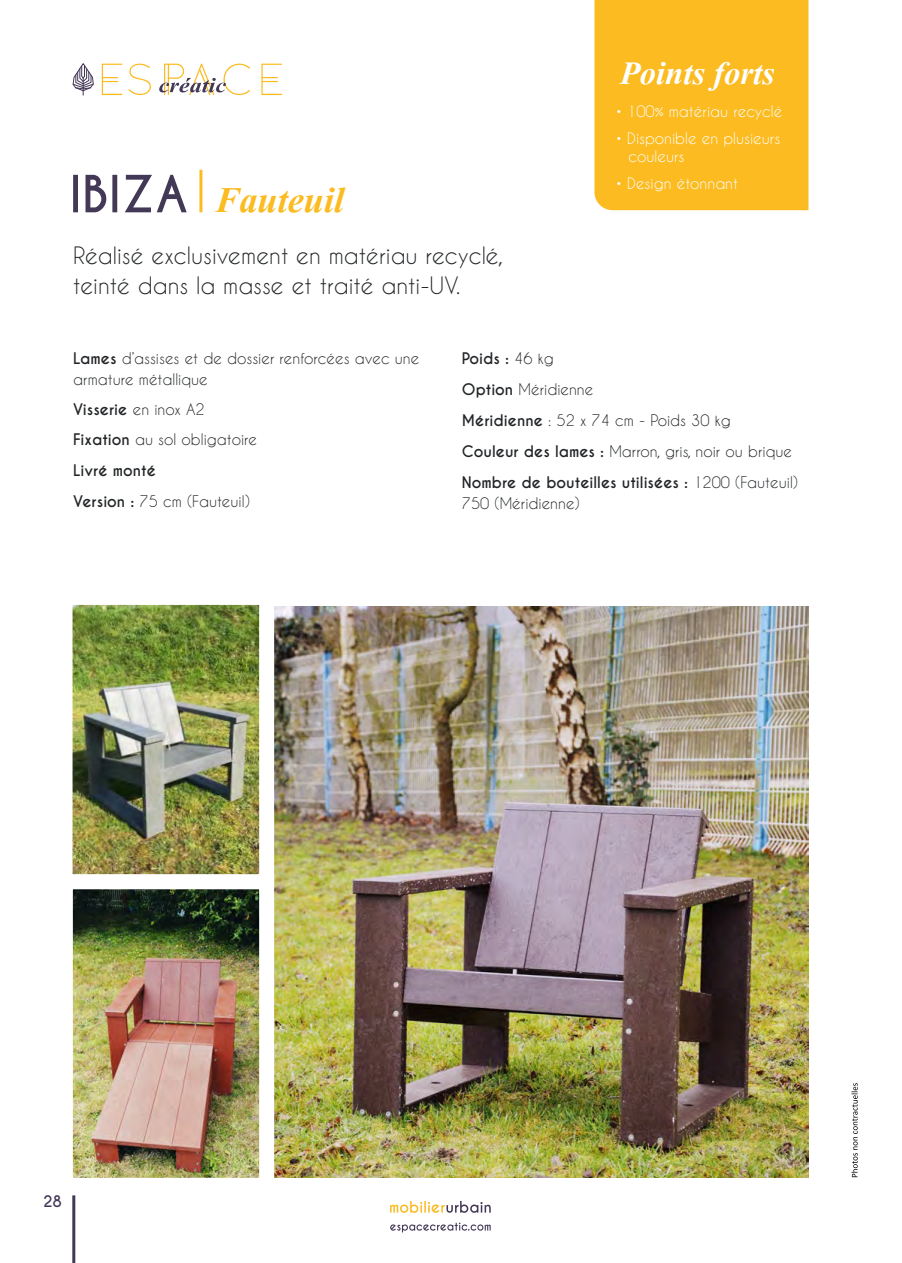
<style>
.page{position:relative;width:902px;height:1263px;background:#fff}
.page>*{position:absolute;margin:0;border:0;box-sizing:border-box;transform-origin:0 0}
.t1{font:700 45px "Vijaya";color:#fbbb21}
.t2{font:700 40.5px "Vijaya";color:#fff}
.t3{font:22.5px/30px "Caviar Dreams";color:#222527}
.t4{font:15px/30.9px "Caviar Dreams";color:#222527}
.t5{font:15px/18px "Caviar Dreams";color:#fff}
.t6{font:700 15px "Caviar Dreams";color:#443857}
.s1{font-weight:700}
</style>
<div class="page">
<svg style="left:102px;top:64px;width:20px;height:31px"></svg>
<svg style="left:128px;top:64px;width:23px;height:31px"></svg>
<svg style="left:261px;top:64px;width:21px;height:31px"></svg>
<svg style="left:72px;top:63px;width:22px;height:33px"></svg>
<svg style="left:159px;top:64px;width:91px;height:31px"></svg>
<svg style="left:851px;top:1083px;width:6px;height:94px"></svg>
<hr style="left:72px;top:1195px;width:3px;height:68px;background:#443857">
<svg style="left:390px;top:1222px;width:100px;height:10px"></svg>
<svg style="left:390px;top:1201px;width:100px;height:12px"></svg>
<svg style="left:73px;top:175px;width:114px;height:37px"></svg>
<hr style="left:199px;top:170px;width:3px;height:42px;background:#fbbb21">
<img style="left:281px;top:606px;width:527px;height:572px">
<img style="left:72px;top:897px;width:209px;height:303px">
<div style="left:594px;top:0;width:214px;height:210px;background:#fbbb21"></div>
<img style="left:72px;top:604px;width:209px;height:293px">
<h1 class="t1" style="left:215px;top:165px;width:130px">Fauteuil</h1>
<h3 class="t3" style="left:73px;top:240px;width:431px">Réalisé exclusivement en matériau recyclé, teinté dans la masse et traité anti-UV.</h3>
<h2 class="t2" style="left:620px;top:41px;width:156px">Points forts</h2>
<p class="t5" style="left:615px;top:102px;width:168px"><span class="s1">•</span> 100% matériau recyclé</p>
<p class="t5" style="left:628px;top:129px;width:153px;text-indent:-13px"><span class="s1">•</span> Disponible en plusieurs couleurs</p>
<p class="t5" style="left:615px;top:174px;width:124px"><span class="s1">•</span> Design étonnant</p>
<p class="t4" style="left:73px;top:348px;width:347px;line-height:21px"><span class="s1">Lames</span> d’assises et de dossier renforcées avec une armature métallique</p>
<p class="t4" style="left:73px;top:394px;width:185px"><span class="s1">Visserie</span> en inox A2<br><span class="s1">Fixation</span> au sol obligatoire<br><span class="s1">Livré monté<br>Version :</span> 75 cm (Fauteuil)</p>
<p class="t4" style="left:462px;top:343px;width:337px"><span class="s1">Poids :</span> 46 kg<br><span class="s1">Option</span> Méridienne<br><span class="s1">Méridienne</span> : 52 x 74 cm - Poids 30 kg<br><span class="s1">Couleur des lames :</span> Marron, gris, noir ou brique<br><span class="s1">Nombre de bouteilles utilisées :</span> 1200 (Fauteuil)</p>
<p class="t4" style="left:462px;top:488px;width:119px">750 (Méridienne)</p>
<p class="t6" style="left:43px;top:1192px;width:21px">28</p>
</div>
